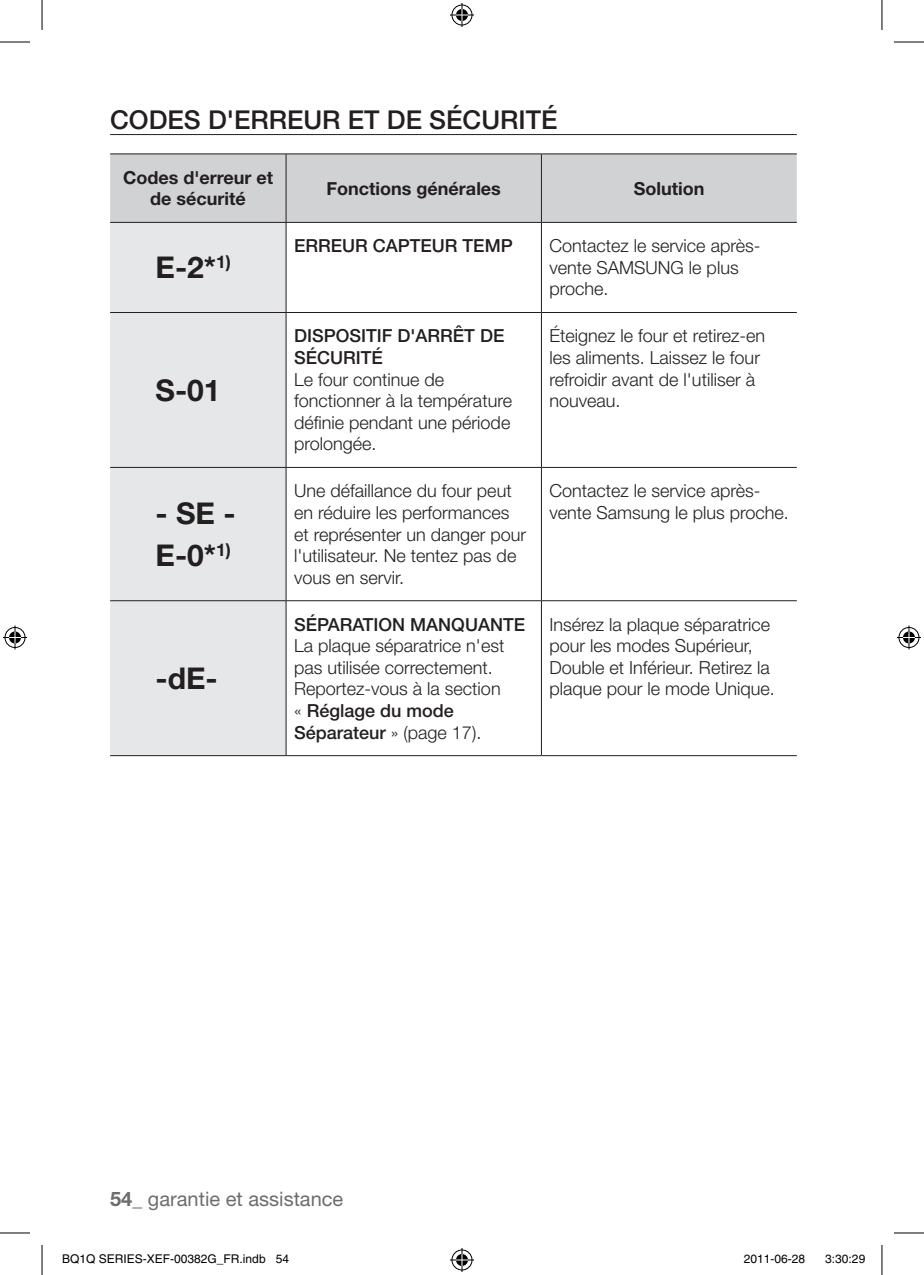
<style>
.page{position:relative;width:924px;height:1275px;background:#fff}
.page>*{position:absolute;margin:0;border:0;box-sizing:border-box;transform-origin:0 0}
.t1{font:700 30px/41.6px "Helvetica Neue LT Pro";color:#231f20}
.t2{font:500 26px "Helvetica Neue LT Pro";letter-spacing:.065em;color:#231f20}
.t3{font:20px "Helvetica Neue LT Pro";color:#6c6d70}
.t4{font:300 18px/21.6px "Helvetica Neue LT Pro";color:#231f20}
.t5{font:500 18px/21.6px "Helvetica Neue LT Pro";color:#231f20}
.t6{font:700 18px/21.6px "Helvetica Neue LT Pro";color:#231f20;text-align:center}
.t7{font:12px "Helvetica";color:#000}
.s1{font-weight:500}
.s2{font-weight:700}
</style>
<div class="page">
<hr style="left:110px;top:134px;width:686px;height:1px;background:#231f20">
<div style="left:110px;top:155px;width:686px;height:67px;background:#d1d2d4"></div>
<div style="left:110px;top:223px;width:175px;height:532px;background:#e6e7e9"></div>
<hr style="left:110px;top:154px;width:176px;height:1px;background:#231f20">
<hr style="left:286px;top:154px;width:255px;height:1px;background:#231f20">
<hr style="left:285px;top:154px;width:1px;height:68px;background:#231f20">
<hr style="left:541px;top:154px;width:255px;height:1px;background:#231f20">
<hr style="left:541px;top:154px;width:1px;height:68px;background:#231f20">
<hr style="left:110px;top:222px;width:176px;height:1px;background:#231f20">
<hr style="left:286px;top:222px;width:255px;height:1px;background:#231f20">
<hr style="left:285px;top:223px;width:1px;height:89px;background:#231f20">
<hr style="left:541px;top:222px;width:255px;height:1px;background:#231f20">
<hr style="left:541px;top:223px;width:1px;height:89px;background:#231f20">
<hr style="left:110px;top:312px;width:176px;height:1px;background:#231f20">
<hr style="left:286px;top:312px;width:255px;height:1px;background:#231f20">
<hr style="left:285px;top:313px;width:1px;height:154px;background:#231f20">
<hr style="left:541px;top:312px;width:255px;height:1px;background:#231f20">
<hr style="left:541px;top:313px;width:1px;height:154px;background:#231f20">
<hr style="left:110px;top:467px;width:176px;height:1px;background:#231f20">
<hr style="left:286px;top:467px;width:255px;height:1px;background:#231f20">
<hr style="left:285px;top:468px;width:1px;height:132px;background:#231f20">
<hr style="left:541px;top:467px;width:255px;height:1px;background:#231f20">
<hr style="left:541px;top:468px;width:1px;height:132px;background:#231f20">
<hr style="left:110px;top:600px;width:176px;height:1px;background:#231f20">
<hr style="left:286px;top:600px;width:255px;height:1px;background:#231f20">
<hr style="left:285px;top:601px;width:1px;height:154px;background:#231f20">
<hr style="left:541px;top:600px;width:255px;height:1px;background:#231f20">
<hr style="left:541px;top:601px;width:1px;height:154px;background:#231f20">
<hr style="left:110px;top:755px;width:176px;height:1px;background:#231f20">
<hr style="left:286px;top:755px;width:255px;height:1px;background:#231f20">
<hr style="left:541px;top:755px;width:255px;height:1px;background:#231f20">
<hr style="left:0;top:42px;width:30px;height:1px;background:#000">
<hr style="left:893px;top:42px;width:30px;height:1px;background:#000">
<hr style="left:0;top:1232px;width:30px;height:1px;background:#000">
<hr style="left:893px;top:1232px;width:30px;height:1px;background:#000">
<hr style="left:42px;top:0;width:1px;height:30px;background:#000">
<hr style="left:42px;top:1245px;width:1px;height:30px;background:#000">
<hr style="left:881px;top:0;width:1px;height:30px;background:#000">
<hr style="left:881px;top:1245px;width:1px;height:30px;background:#000">
<svg style="left:450px;top:3px;width:24px;height:24px"></svg>
<svg style="left:450px;top:1248px;width:24px;height:24px"></svg>
<svg style="left:3px;top:625px;width:24px;height:24px"></svg>
<svg style="left:897px;top:625px;width:23px;height:24px"></svg>
<h2 class="t2" style="left:110px;top:104px;width:142px">CODES D'ERRE</h2>
<h2 class="t2" style="left:303px;top:104px;width:255px">UR ET DE SÉCURITÉ</h2>
<p class="t6" style="left:123px;top:166px;width:152px">Codes d'erreur et de sécurité</p>
<p class="t6" style="left:326px;top:177px;width:176px">Fonctions générales</p>
<p class="t6" style="left:633px;top:177px;width:72px">Solution</p>
<h1 class="t1" style="left:155px;top:246px;width:77px">E-2*<sup>1)</sup></h1>
<h1 class="t1" style="left:155px;top:368px;width:67px">S-01</h1>
<h1 class="t1" style="left:155px;top:491px;width:82px">- SE -<br>E-0*<sup>1)</sup></h1>
<h1 class="t1" style="left:155px;top:656px;width:64px">-dE-</h1>
<p class="t5" style="left:294px;top:235px;width:92px">ERREUR CAPT</p>
<p class="t5" style="left:420px;top:235px;width:79px">EUR TEMP</p>
<p class="t4" style="left:549px;top:235px;width:212px">Contactez le service après&shy;vente SAMSUNG le plus proche.</p>
<p class="t5" style="left:294px;top:325px;width:212px">DISPOSITIF D'ARRÊT DE<br>SÉCU</p>
<p class="t5" style="left:343px;top:346px;width:30px">RITÉ</p>
<p class="t4" style="left:294px;top:368px;width:219px">Le four continue de fonctionner à la température définie pendant une période prolongée.</p>
<p class="t4" style="left:549px;top:325px;width:217px">Éteignez le four et retirez-en les aliments. Laissez le four refroidir avant de l'utiliser à nouveau.</p>
<p class="t4" style="left:294px;top:480px;width:233px">Une défaillance du four peut en réduire les performances et représenter un danger pour l'utilisateur. Ne tentez pas de vous en servir.</p>
<p class="t4" style="left:549px;top:480px;width:241px">Contactez le service après&shy;vente Samsung le plus proche.</p>
<p class="t5" style="left:294px;top:613px;width:24px">SÉPA</p>
<p class="t5" style="left:339px;top:613px;width:85px">RATION MAN</p>
<p class="t5" style="left:451px;top:613px;width:27px">QUANT</p>
<p class="t5" style="left:513px;top:613px;width:13px">E</p>
<p class="t4" style="left:294px;top:634px;width:212px">La plaque séparatrice n'est pas utilisée correctement.<br>Reportez-vous à la section « <span class="s1">RÉGLAGE DU MODE<br>SÉPARATEUR</span> » (page 17).</p>
<p class="t4" style="left:549px;top:613px;width:227px">Insérez la plaque séparatrice pour les modes Supérieur,<br>Double et Inférieur. Retirez la plaque pour le mode Unique.</p>
<p class="t3" style="left:110px;top:1186px;width:234px"><span class="s2">54</span>_ garantie et assistance</p>
<p class="t7" style="left:62px;top:1251px;width:228px">BQ1Q SERIES-XEF-00382G_FR.indb 54</p>
<p class="t7" style="left:743px;top:1251px;width:63px">2011-06-28</p>
<p class="t7" style="left:824px;top:1251px;width:42px">3:30:29</p>
</div>
